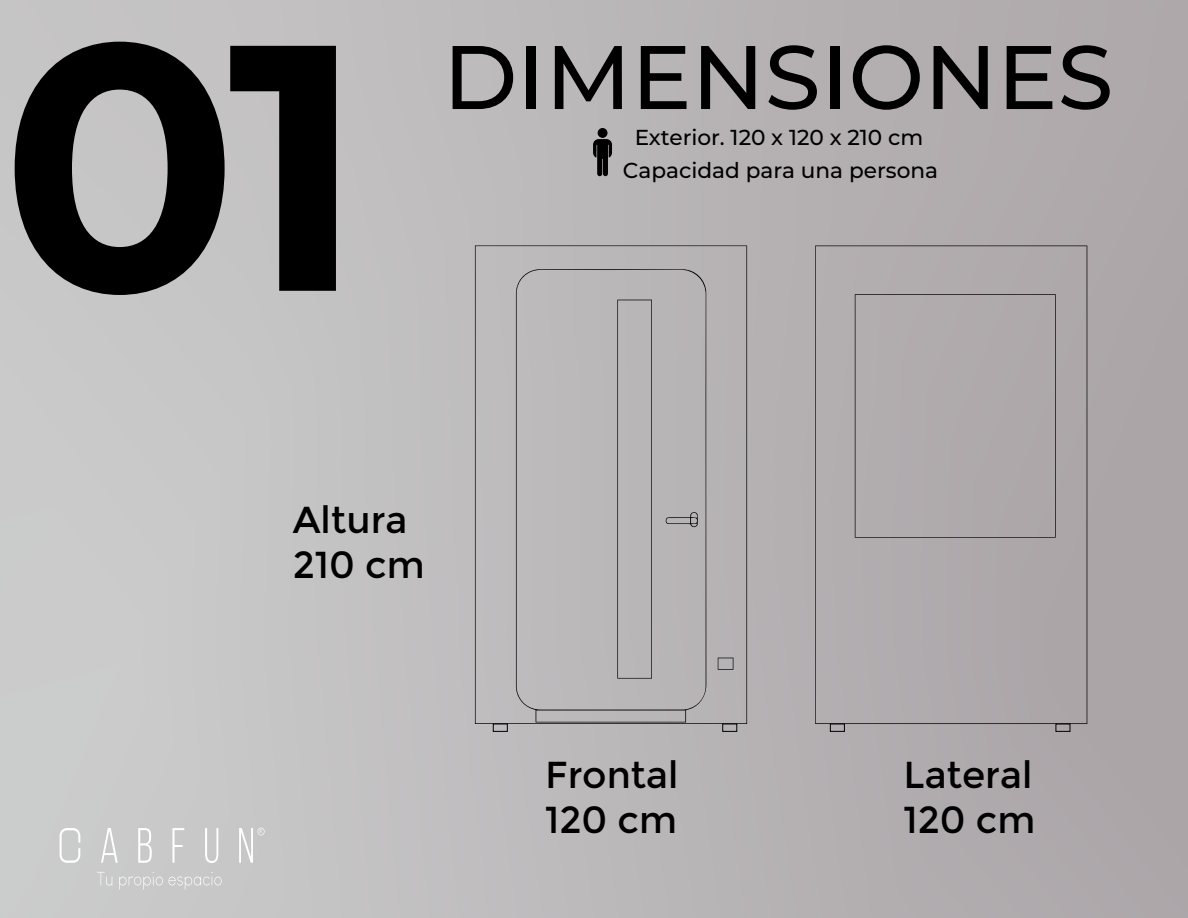
<style>
.page{position:relative;width:1188px;height:918px;background:#fff}
.page>*{position:absolute;margin:0;border:0;box-sizing:border-box;transform-origin:0 0}
.t1{font:700 349.95px "Montserrat";color:#000}
.t2{font:500 90px "Montserrat";color:#000}
.t3{font:37.5px/45px "Montserrat";color:#000}
.t4{font:500 21.6px "Montserrat";color:#000}
.t5{font:5.55px "Microsoft Phags Pa";color:#fff;scale:.9 1}
</style>
<div class="page">
<div style="left:0;top:0;width:1188px;height:918px;background:linear-gradient(to right,#ccc,#aaa4a7)"></div>
<svg style="left:60px;top:828px;width:20px;height:35px"></svg>
<svg style="left:172px;top:828px;width:12px;height:35px"></svg>
<svg style="left:205px;top:828px;width:13px;height:35px"></svg>
<svg style="left:101px;top:828px;width:17px;height:35px"></svg>
<svg style="left:138px;top:828px;width:14px;height:35px"></svg>
<svg style="left:97px;top:872px;width:15px;height:13px"></svg>
<svg style="left:119px;top:872px;width:44px;height:18px"></svg>
<svg style="left:169px;top:872px;width:53px;height:18px"></svg>
<svg style="left:239px;top:828px;width:26px;height:35px"></svg>
<svg style="left:593px;top:139px;width:19px;height:37px"></svg>
<div style="left:598px;top:128px;width:10px;height:10px;background:#000;border-radius:50%"></div>
<div style="left:815px;top:246px;width:272px;height:478px;background:#afaaac"></div>
<div style="left:475px;top:245px;width:272px;height:479px;background:#b8b5b6"></div>
<div style="left:855px;top:294px;width:201px;height:244px;background:#afaaac"></div>
<div style="left:516px;top:269px;width:190px;height:453px;background:#bbb8b9"></div>
<svg style="left:718px;top:658px;width:15px;height:12px"></svg>
<div style="left:617px;top:300px;width:35px;height:379px;background:#b9b6b8"></div>
<svg style="left:666px;top:512px;width:32px;height:15px"></svg>
<div style="left:493px;top:724px;width:15px;height:8px;border:1px solid #000"></div>
<div style="left:722px;top:724px;width:15px;height:8px;border:1px solid #000"></div>
<div style="left:830px;top:724px;width:15px;height:8px;border:1px solid #000"></div>
<div style="left:1056px;top:724px;width:14px;height:8px;border:1px solid #000"></div>
<h1 class="t1" style="left:1px;top:-86px;width:365px">01</h1>
<h2 class="t2" style="left:443px;top:14px;width:672px">DIMENSIONES</h2>
<p class="t4" style="left:635px;top:122px;width:290px">Exterior. 120 x 120 x 210 cm</p>
<p class="t4" style="left:623px;top:155px;width:317px">Capacidad para una persona</p>
<h3 class="t3" style="left:293px;top:498px;width:134px">Altura<br>210 cm</h3>
<p class="t5" style="left:260px;top:828px;width:5px">R</p>
<h3 class="t3" style="left:545px;top:753px;width:135px">Frontal<br>120 cm</h3>
<h3 class="t3" style="left:903px;top:753px;width:134px">Lateral<br>120 cm</h3>
</div>
